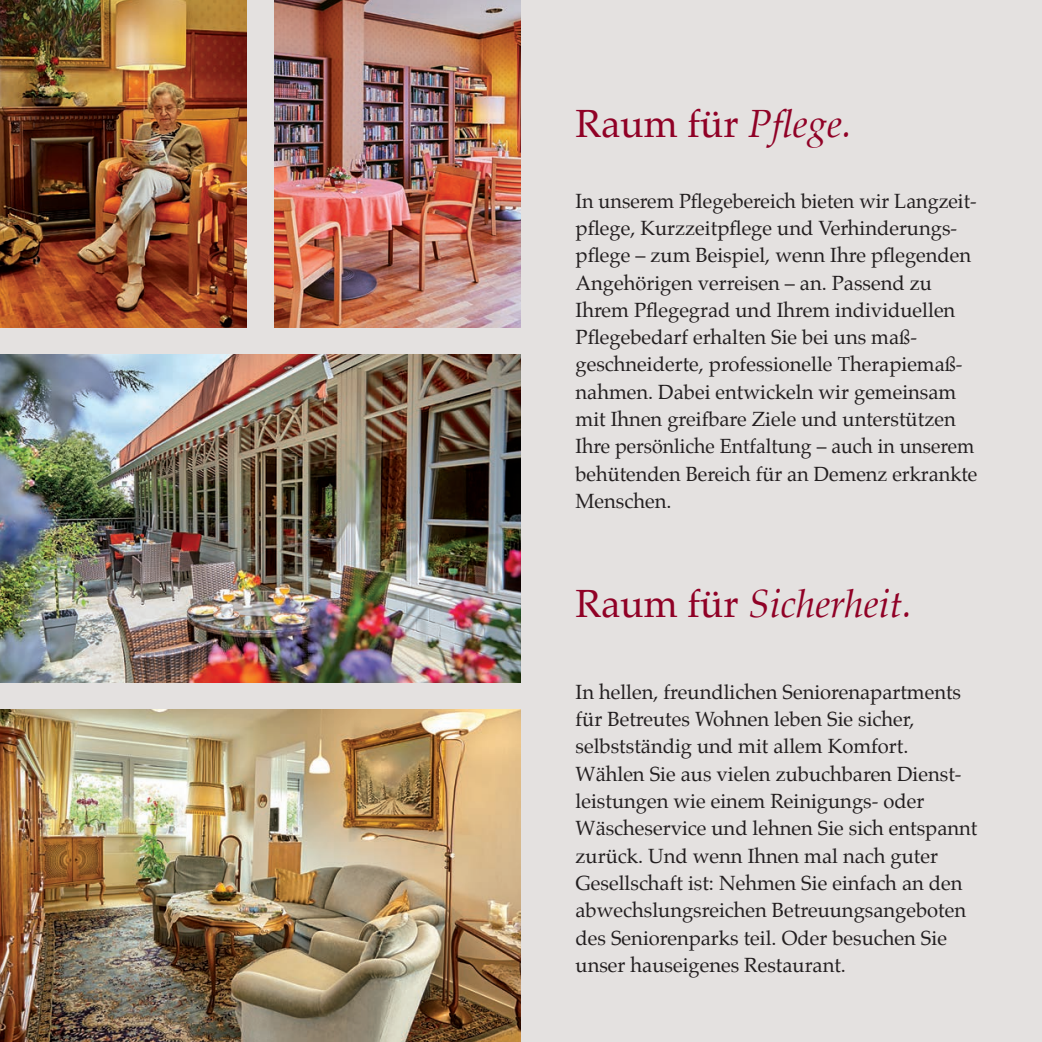
<style>
.page{position:relative;width:1042px;height:1042px;background:#e4e1e0}
.page>*{position:absolute;margin:0;border:0;box-sizing:border-box;transform-origin:0 0}
.t1{font:italic 38.5px "Palatino";color:#900126}
.t2{font:38.5px "Palatino";color:#900126}
.t3{font:20.12px/27.3px "Palatino";color:#231f20}
.s1{font-style:italic}
.s2{font-style:normal}
</style>
<div class="page">
<img style="left:0;top:709px;width:521px;height:333px">
<img style="left:0;top:0;width:247px;height:327px">
<img style="left:274px;top:0;width:247px;height:327px">
<img style="left:0;top:355px;width:521px;height:327px">
<h1 class="t2" style="left:575px;top:91px;width:278px">Raum für <span class="s1">Pflege.</span></h1>
<p class="t3" style="left:575px;top:187px;width:403px">In unserem Pflegebereich bieten wir Langzeit&shy;pflege, Kurzzeitpflege und Verhinderungs&shy;pflege – zum Beispiel, wenn Ihre pflegenden Angehörigen verreisen – an. Passend zu Ihrem Pflegegrad und Ihrem individuellen Pflegebedarf erhalten Sie bei uns maß&shy;geschneiderte, professionelle Therapiemaß&shy;nahmen. Dabei entwickeln wir gemeinsam mit Ihnen greifbare Ziele und unterstützen Ihre persönliche Entfaltung – auch in unserem behütenden Bereich für an Demenz erkrankte Menschen.</p>
<h1 class="t1" style="left:575px;top:571px;width:338px"><span class="s2">Raum für</span> Sicherheit.</h1>
<p class="t3" style="left:575px;top:678px;width:403px">In hellen, freundlichen Seniorenapartments für Betreutes Wohnen leben Sie sicher, selbstständig und mit allem Komfort.<br>Wählen Sie aus vielen zubuchbaren Dienst&shy;leistungen wie einem Reinigungs- oder Wäscheservice und lehnen Sie sich entspannt zurück. Und wenn Ihnen mal nach guter Gesellschaft ist: Nehmen Sie einfach an den abwechslungsreichen Betreuungsangeboten des Seniorenparks teil. Oder besuchen Sie unser hauseigenes Restaurant.</p>
</div>
